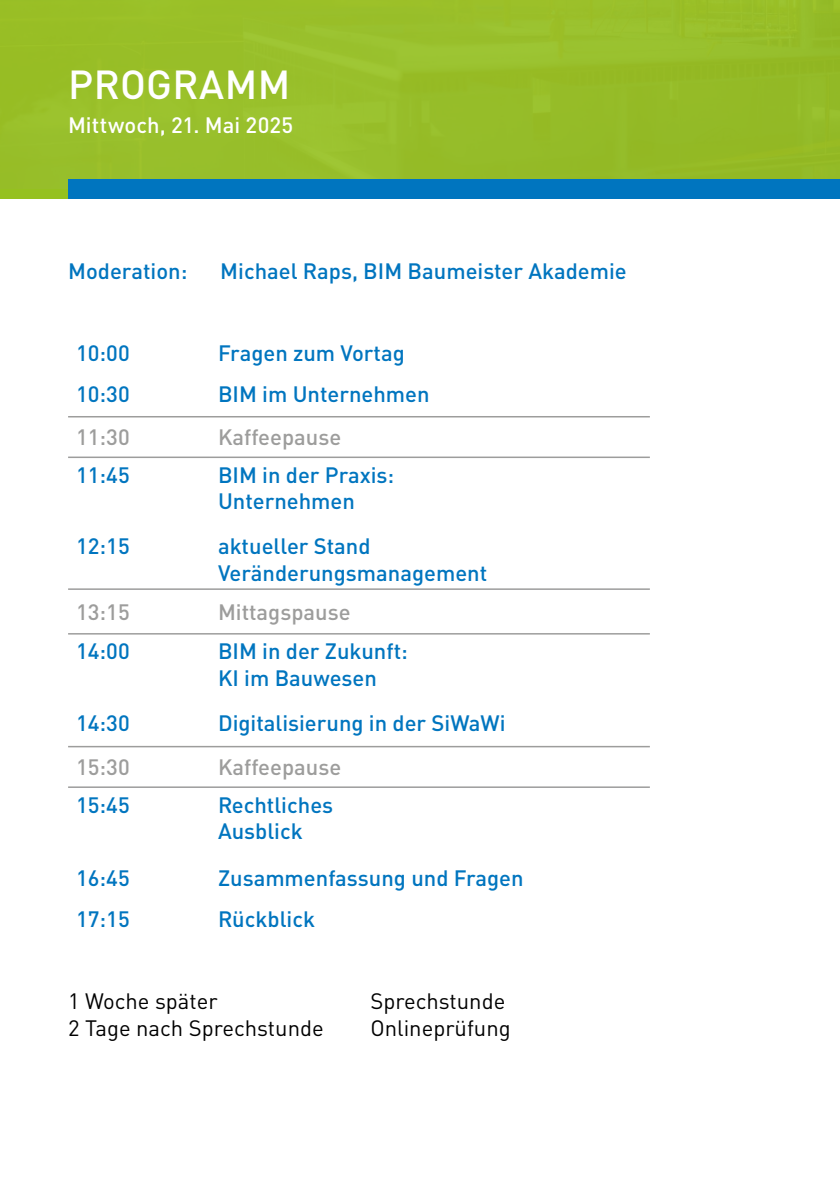
<style>
.page{position:relative;width:840px;height:1191px;background:#fff}
.page>*{position:absolute;margin:0;border:0;box-sizing:border-box;transform-origin:0 0}
.t1{font:500 40px "DINOT";letter-spacing:.01em;color:#fff}
.t2{font:500 22px/26.4px "DINOT";color:#0075bf}
.t3{font:22px "DINOT";color:#000}
.t4{font:500 22px "DINOT";color:#9d9d9c}
.t5{font:500 22px "DINOT";letter-spacing:.005em;color:#fff}
</style>
<div class="page">
<div style="left:0;top:0;width:839px;height:197px;background:#98be29"></div>
<hr style="left:839px;top:990px;width:1px;height:201px;background:#f1f6e4">
<div style="left:0;top:189px;width:86px;height:10px;background:#95c11f"></div>
<div style="left:68px;top:180px;width:771px;height:19px;background:#0075bf"></div>
<hr style="left:68px;top:588px;width:142px;height:2px;background:#9d9d9c">
<hr style="left:210px;top:588px;width:439px;height:2px;background:#9d9d9c">
<hr style="left:68px;top:633px;width:142px;height:1px;background:#9d9d9c">
<hr style="left:210px;top:633px;width:439px;height:1px;background:#9d9d9c">
<hr style="left:68px;top:416px;width:142px;height:1px;background:#9d9d9c">
<hr style="left:210px;top:416px;width:439px;height:1px;background:#9d9d9c">
<hr style="left:68px;top:456px;width:142px;height:2px;background:#9d9d9c">
<hr style="left:210px;top:456px;width:439px;height:2px;background:#9d9d9c">
<hr style="left:68px;top:746px;width:142px;height:1px;background:#9d9d9c">
<hr style="left:210px;top:746px;width:439px;height:1px;background:#9d9d9c">
<hr style="left:68px;top:786px;width:142px;height:2px;background:#9d9d9c">
<hr style="left:210px;top:786px;width:439px;height:2px;background:#9d9d9c">
<h1 class="t1" style="left:68px;top:53px;width:223px">PROGRAMM</h1>
<p class="t5" style="left:68px;top:108px;width:226px">Mittwoch, 21. Mai 2025</p>
<p class="t2" style="left:68px;top:257px;width:121px">Moderation:</p>
<p class="t2" style="left:220px;top:257px;width:408px">Michael Raps, BIM Baumeister Akademie</p>
<p class="t2" style="left:76px;top:338px;width:55px">10:00</p>
<p class="t2" style="left:218px;top:338px;width:188px">Fragen zum Vortag</p>
<p class="t2" style="left:76px;top:379px;width:55px">10:30</p>
<p class="t2" style="left:218px;top:379px;width:213px">BIM im Unternehmen</p>
<p class="t4" style="left:76px;top:420px;width:55px">11:30</p>
<p class="t4" style="left:218px;top:420px;width:125px">Kaffeepause</p>
<p class="t2" style="left:76px;top:460px;width:55px">11:45</p>
<p class="t2" style="left:218px;top:460px;width:178px">BIM in der Praxis:<br>Unternehmen</p>
<p class="t2" style="left:76px;top:531px;width:55px">12:15</p>
<p class="t2" style="left:218px;top:531px;width:271px">aktueller Stand<br>Veränderungsmanagement</p>
<p class="t4" style="left:76px;top:595px;width:55px">13:15</p>
<p class="t4" style="left:218px;top:595px;width:134px">Mittagspause</p>
<p class="t2" style="left:76px;top:636px;width:55px">14:00</p>
<p class="t2" style="left:218px;top:636px;width:191px">BIM in der Zukunft:<br>KI im Bauwesen</p>
<p class="t2" style="left:76px;top:709px;width:55px">14:30</p>
<p class="t2" style="left:218px;top:709px;width:289px">Digitalisierung in der SiWaWi</p>
<p class="t4" style="left:76px;top:750px;width:55px">15:30</p>
<p class="t4" style="left:218px;top:750px;width:125px">Kaffeepause</p>
<p class="t2" style="left:76px;top:790px;width:55px">15:45</p>
<p class="t2" style="left:218px;top:790px;width:117px">Rechtliches<br>Ausblick</p>
<p class="t2" style="left:76px;top:863px;width:55px">16:45</p>
<p class="t2" style="left:218px;top:863px;width:307px">Zusammenfassung und Fragen</p>
<p class="t2" style="left:76px;top:904px;width:55px">17:15</p>
<p class="t2" style="left:218px;top:904px;width:99px">Rückblick</p>
<p class="t3" style="left:68px;top:984px;width:151px">1 Woche später</p>
<p class="t3" style="left:370px;top:984px;width:136px">Sprechstunde</p>
<p class="t3" style="left:68px;top:1011px;width:257px">2 Tage nach Sprechstunde</p>
<p class="t3" style="left:370px;top:1011px;width:142px">Onlineprüfung</p>
</div>
